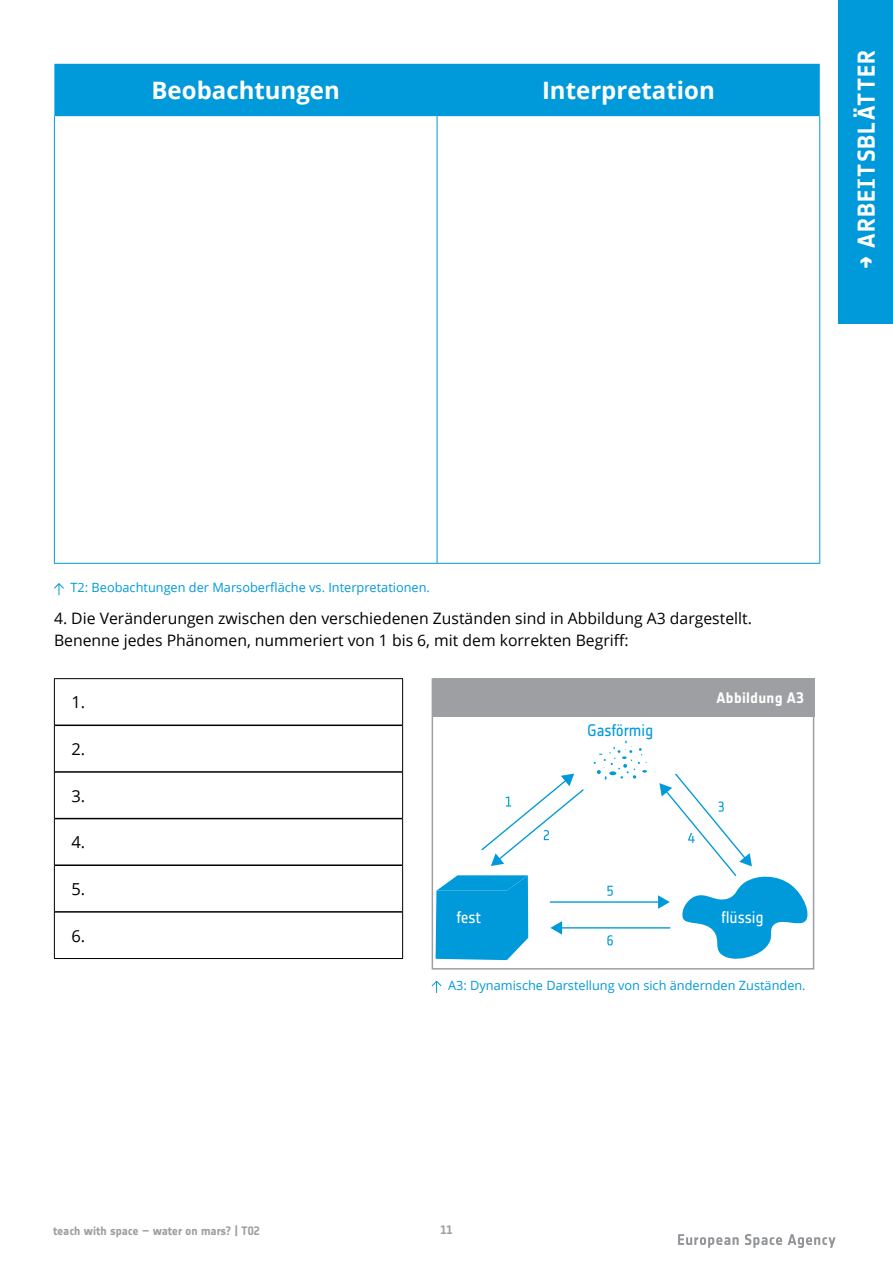
<style>
.page{position:relative;width:893px;height:1263px;background:#fff}
.page>*{position:absolute;margin:0;border:0;box-sizing:border-box;transform-origin:0 0}
.t1{font:700 24px "Open Sans";color:#fff}
.t2{font:700 24px "Notes Esa";letter-spacing:.045em;color:#fff}
.t3{font:16.5px "Open Sans";color:#000}
.t4{font:16.5px "Notes Esa";letter-spacing:-.01em;color:#fff}
.t5{font:16.5px "Notes Esa";letter-spacing:-.005em;color:#009ada}
.t6{font:15.75px/21.5px "Open Sans";color:#000}
.t7{font:700 15px "Notes Esa";letter-spacing:.02em;color:#fff}
.t8{font:12.75px "Open Sans";color:#009ada}
.t9{font:700 12px "Notes Esa";letter-spacing:-.005em;color:#9d9fa2}
</style>
<div class="page">
<svg style="left:678px;top:1234px;width:158px;height:14px"></svg>
<div style="left:839px;top:0;width:54px;height:323px;background:#009ada"></div>
<div style="left:54px;top:64px;width:766px;height:52px;background:#009ada"></div>
<hr style="left:54px;top:116px;width:1px;height:447px;background:#009ada">
<hr style="left:437px;top:116px;width:1px;height:447px;background:#009ada">
<hr style="left:819px;top:116px;width:1px;height:447px;background:#009ada">
<hr style="left:54px;top:563px;width:383px;height:1px;background:#009ada">
<hr style="left:437px;top:563px;width:383px;height:1px;background:#009ada">
<svg style="left:54px;top:583px;width:10px;height:12px"></svg>
<svg style="left:431px;top:980px;width:11px;height:13px"></svg>
<hr style="left:55px;top:724px;width:347px;height:2px;background:#000">
<hr style="left:55px;top:771px;width:347px;height:2px;background:#000">
<hr style="left:55px;top:818px;width:347px;height:1px;background:#000">
<hr style="left:55px;top:864px;width:347px;height:2px;background:#000">
<hr style="left:55px;top:911px;width:347px;height:2px;background:#000">
<hr style="left:54px;top:678px;width:349px;height:1px;background:#000">
<hr style="left:54px;top:679px;width:1px;height:46px;background:#000">
<hr style="left:402px;top:679px;width:1px;height:46px;background:#000">
<hr style="left:54px;top:725px;width:1px;height:47px;background:#000">
<hr style="left:402px;top:725px;width:1px;height:47px;background:#000">
<hr style="left:54px;top:772px;width:1px;height:46px;background:#000">
<hr style="left:402px;top:772px;width:1px;height:46px;background:#000">
<hr style="left:54px;top:818px;width:1px;height:47px;background:#000">
<hr style="left:402px;top:818px;width:1px;height:47px;background:#000">
<hr style="left:54px;top:865px;width:1px;height:47px;background:#000">
<hr style="left:402px;top:865px;width:1px;height:47px;background:#000">
<hr style="left:54px;top:912px;width:1px;height:46px;background:#000">
<hr style="left:402px;top:912px;width:1px;height:46px;background:#000">
<hr style="left:54px;top:958px;width:349px;height:1px;background:#000">
<svg style="left:594px;top:740px;width:53px;height:40px"></svg>
<svg style="left:436px;top:875px;width:92px;height:85px;background:#14a2dc"></svg>
<svg style="left:481px;top:773px;width:103px;height:93px"></svg>
<hr style="left:550px;top:901px;width:111px;height:2px;background:#009ada">
<svg style="left:658px;top:774px;width:150px;height:185px"></svg>
<hr style="left:559px;top:927px;width:111px;height:1px;background:#009ada">
<svg style="left:550px;top:921px;width:12px;height:14px"></svg>
<svg style="left:607px;top:886px;width:6px;height:10px"></svg>
<svg style="left:607px;top:935px;width:6px;height:10px"></svg>
<div style="left:432px;top:678px;width:382px;height:291px;border:2px solid #9d9fa2"></div>
<div style="left:433px;top:678px;width:381px;height:38px;background:#9d9fa2"></div>
<div style="left:445px;top:899px;width:47px;height:35px;background:#009ada"></div>
<div style="left:719px;top:908px;width:47px;height:18px;background:#009ada"></div>
<h1 class="t1" style="left:151px;top:73px;width:190px">Beobachtungen</h1>
<h1 class="t1" style="left:542px;top:73px;width:174px">Interpretation</h1>
<h1 class="t2" style="left:852px;top:269px;width:221px;rotate:-90deg">→ ARBEITSBLÄTTER</h1>
<p class="t8" style="left:71px;top:579px;width:361px">T2: Beobachtungen der Marsoberfläche vs. Interpretationen.</p>
<p class="t6" style="left:54px;top:607px;width:699px">4. Die Veränderungen zwischen den verschiedenen Zuständen sind in Abbildung A3 dargestellt.<br>Benenne jedes Phänomen, nummeriert von 1 bis 6, mit dem korrekten Begriff:</p>
<p class="t3" style="left:71px;top:691px;width:15px">1.</p>
<p class="t3" style="left:71px;top:738px;width:15px">2.</p>
<p class="t3" style="left:71px;top:784px;width:15px">3.</p>
<p class="t3" style="left:71px;top:831px;width:15px">4.</p>
<p class="t3" style="left:71px;top:877px;width:15px">5.</p>
<p class="t3" style="left:71px;top:924px;width:15px">6.</p>
<p class="t5" style="left:587px;top:720px;width:67px">Gasförmig</p>
<p class="t7" style="left:716px;top:689px;width:89px">Abbildung A3</p>
<p class="t4" style="left:456px;top:908px;width:26px">fest</p>
<p class="t4" style="left:721px;top:908px;width:44px">flüssig</p>
<p class="t8" style="left:448px;top:976px;width:359px">A3: Dynamische Darstellung von sich ändernden Zuständen.</p>
<p class="t9" style="left:53px;top:1224px;width:208px">teach with space – water on mars? | T02</p>
<p class="t9" style="left:440px;top:1223px;width:13px">11</p>
</div>
